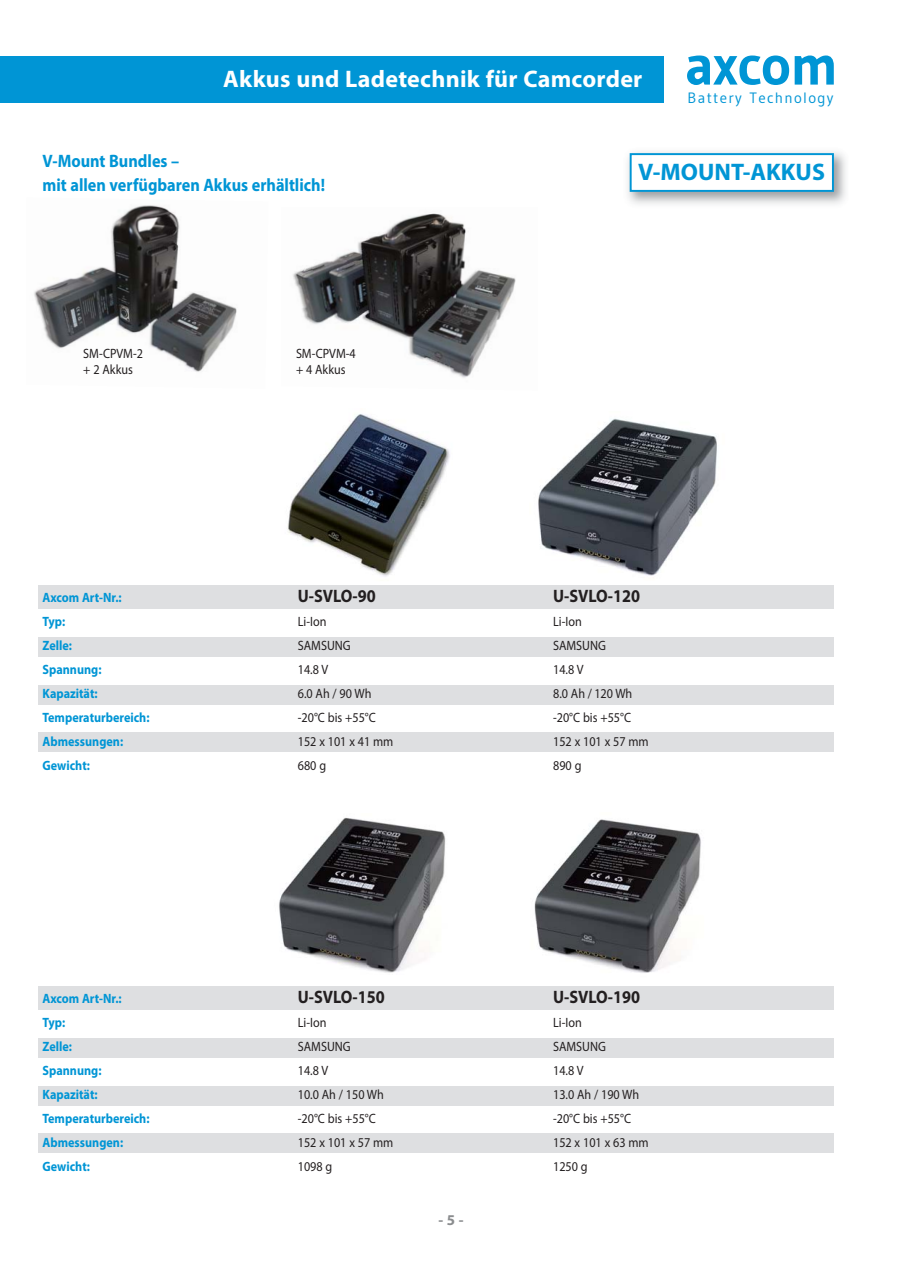
<style>
.page{position:relative;width:902px;height:1272px;background:#fff}
.page>*{position:absolute;margin:0;border:0;box-sizing:border-box;transform-origin:0 0}
.t1{font:700 57px "Gudea";letter-spacing:-.02em;color:#0095d5}
.t2{font:700 24px "Myriad Pro";letter-spacing:.01em;color:#fff}
.t3{font:700 24px "Myriad Pro";color:#0095d5}
.t4{font:700 18px/24px "Myriad Pro";color:#0095d5;scale:.9 1}
.t5{font:700 18px "Myriad Pro";color:#231f20;scale:.9 1}
.t6{font:15px "Gudea";letter-spacing:.085em;color:#0095d5}
.t7{font:700 15px "Myriad Pro";color:#8a8c8e}
.t8{font:13.5px/16.5px "Myriad Pro";color:#231f20;scale:.9 1}
.t9{font:700 13.5px "Myriad Pro";color:#0095d5;scale:.9 1}
</style>
<div class="page">
<img style="left:279px;top:817px;width:167px;height:156px">
<img style="left:534px;top:819px;width:167px;height:154px">
<img style="left:288px;top:414px;width:162px;height:163px">
<img style="left:538px;top:418px;width:179px;height:158px">
<img style="left:627px;top:152px;width:219px;height:52px">
<div style="left:631px;top:155px;width:200px;height:35px;background:#fff"></div>
<div style="left:629px;top:153px;width:204px;height:39px;border:2px solid #0095d5"></div>
<div style="left:38px;top:585px;width:795px;height:23px;background:#dedfe1"></div>
<div style="left:38px;top:637px;width:795px;height:19px;background:#dedfe1"></div>
<div style="left:38px;top:685px;width:795px;height:19px;background:#dedfe1"></div>
<div style="left:38px;top:732px;width:795px;height:19px;background:#dedfe1"></div>
<div style="left:38px;top:985px;width:795px;height:24px;background:#dedfe1"></div>
<div style="left:38px;top:1038px;width:795px;height:19px;background:#dedfe1"></div>
<div style="left:38px;top:1086px;width:795px;height:19px;background:#dedfe1"></div>
<div style="left:38px;top:1133px;width:795px;height:19px;background:#dedfe1"></div>
<hr style="left:0;top:56px;width:4px;height:47px;background:#0095d5">
<div style="left:4px;top:56px;width:659px;height:47px;background:#0095d5"></div>
<img style="left:34px;top:205px;width:203px;height:167px">
<img style="left:293px;top:213px;width:223px;height:165px">
<h2 class="t2" style="left:223px;top:69px;width:420px">Akkus und Ladetechnik für Camcorder</h2>
<h1 class="t1" style="left:684px;top:29px;width:155px">axcom</h1>
<p class="t6" style="left:687px;top:89px;width:147px">Battery Technology</p>
<h3 class="t4" style="left:43px;top:150px;width:315px">V-Mount Bundles –<br>mit allen verfügbaren Akkus erhältlich!</h3>
<p class="t8" style="left:83px;top:346px;width:68px">SM-CPVM-2 + 2 Akkus</p>
<p class="t8" style="left:296px;top:346px;width:68px">SM-CPVM-4 + 4 Akkus</p>
<h2 class="t3" style="left:638px;top:163px;width:188px">V-MOUNT-AKKUS</h2>
<p class="t9" style="left:43px;top:592px;width:89px">Axcom Art-Nr.:</p>
<h3 class="t5" style="left:298px;top:588px;width:88px">U-SVLO-90</h3>
<h3 class="t5" style="left:553px;top:588px;width:98px">U-SVLO-120</h3>
<p class="t9" style="left:43px;top:616px;width:27px">Typ:</p>
<p class="t8" style="left:298px;top:614px;width:33px">Li-Ion</p>
<p class="t8" style="left:553px;top:614px;width:33px">Li-Ion</p>
<p class="t9" style="left:43px;top:640px;width:34px">Zelle:</p>
<p class="t8" style="left:298px;top:638px;width:60px">SAMSUNG</p>
<p class="t8" style="left:553px;top:638px;width:60px">SAMSUNG</p>
<p class="t9" style="left:43px;top:664px;width:67px">Spannung:</p>
<p class="t8" style="left:298px;top:662px;width:35px">14.8 V</p>
<p class="t8" style="left:553px;top:662px;width:35px">14.8 V</p>
<p class="t9" style="left:43px;top:688px;width:63px">Kapazität:</p>
<p class="t8" style="left:298px;top:686px;width:83px">6.0 Ah / 90 Wh</p>
<p class="t8" style="left:553px;top:686px;width:90px">8.0 Ah / 120 Wh</p>
<p class="t9" style="left:43px;top:712px;width:120px">Temperaturbereich:</p>
<p class="t8" style="left:298px;top:710px;width:88px">-20°C bis +55°C</p>
<p class="t8" style="left:553px;top:710px;width:88px">-20°C bis +55°C</p>
<p class="t9" style="left:43px;top:736px;width:91px">Abmessungen:</p>
<p class="t8" style="left:298px;top:734px;width:108px">152 x 101 x 41 mm</p>
<p class="t8" style="left:553px;top:734px;width:108px">152 x 101 x 57 mm</p>
<p class="t9" style="left:43px;top:760px;width:54px">Gewicht:</p>
<p class="t8" style="left:298px;top:758px;width:33px">680 g</p>
<p class="t8" style="left:553px;top:758px;width:33px">890 g</p>
<p class="t9" style="left:43px;top:993px;width:89px">Axcom Art-Nr.:</p>
<h3 class="t5" style="left:298px;top:989px;width:98px">U-SVLO-150</h3>
<h3 class="t5" style="left:553px;top:989px;width:98px">U-SVLO-190</h3>
<p class="t9" style="left:43px;top:1017px;width:27px">Typ:</p>
<p class="t8" style="left:298px;top:1015px;width:33px">Li-Ion</p>
<p class="t8" style="left:553px;top:1015px;width:33px">Li-Ion</p>
<p class="t9" style="left:43px;top:1041px;width:34px">Zelle:</p>
<p class="t8" style="left:298px;top:1039px;width:60px">SAMSUNG</p>
<p class="t8" style="left:553px;top:1039px;width:60px">SAMSUNG</p>
<p class="t9" style="left:43px;top:1065px;width:67px">Spannung:</p>
<p class="t8" style="left:298px;top:1063px;width:35px">14.8 V</p>
<p class="t8" style="left:553px;top:1063px;width:35px">14.8 V</p>
<p class="t9" style="left:43px;top:1089px;width:63px">Kapazität:</p>
<p class="t8" style="left:298px;top:1087px;width:97px">10.0 Ah / 150 Wh</p>
<p class="t8" style="left:553px;top:1087px;width:97px">13.0 Ah / 190 Wh</p>
<p class="t9" style="left:43px;top:1113px;width:120px">Temperaturbereich:</p>
<p class="t8" style="left:298px;top:1111px;width:88px">-20°C bis +55°C</p>
<p class="t8" style="left:553px;top:1111px;width:88px">-20°C bis +55°C</p>
<p class="t9" style="left:43px;top:1137px;width:91px">Abmessungen:</p>
<p class="t8" style="left:298px;top:1135px;width:108px">152 x 101 x 57 mm</p>
<p class="t8" style="left:553px;top:1135px;width:108px">152 x 101 x 63 mm</p>
<p class="t9" style="left:43px;top:1161px;width:54px">Gewicht:</p>
<p class="t8" style="left:298px;top:1159px;width:40px">1098 g</p>
<p class="t8" style="left:553px;top:1159px;width:40px">1250 g</p>
<p class="t7" style="left:438px;top:1214px;width:27px">- 5 -</p>
</div>
